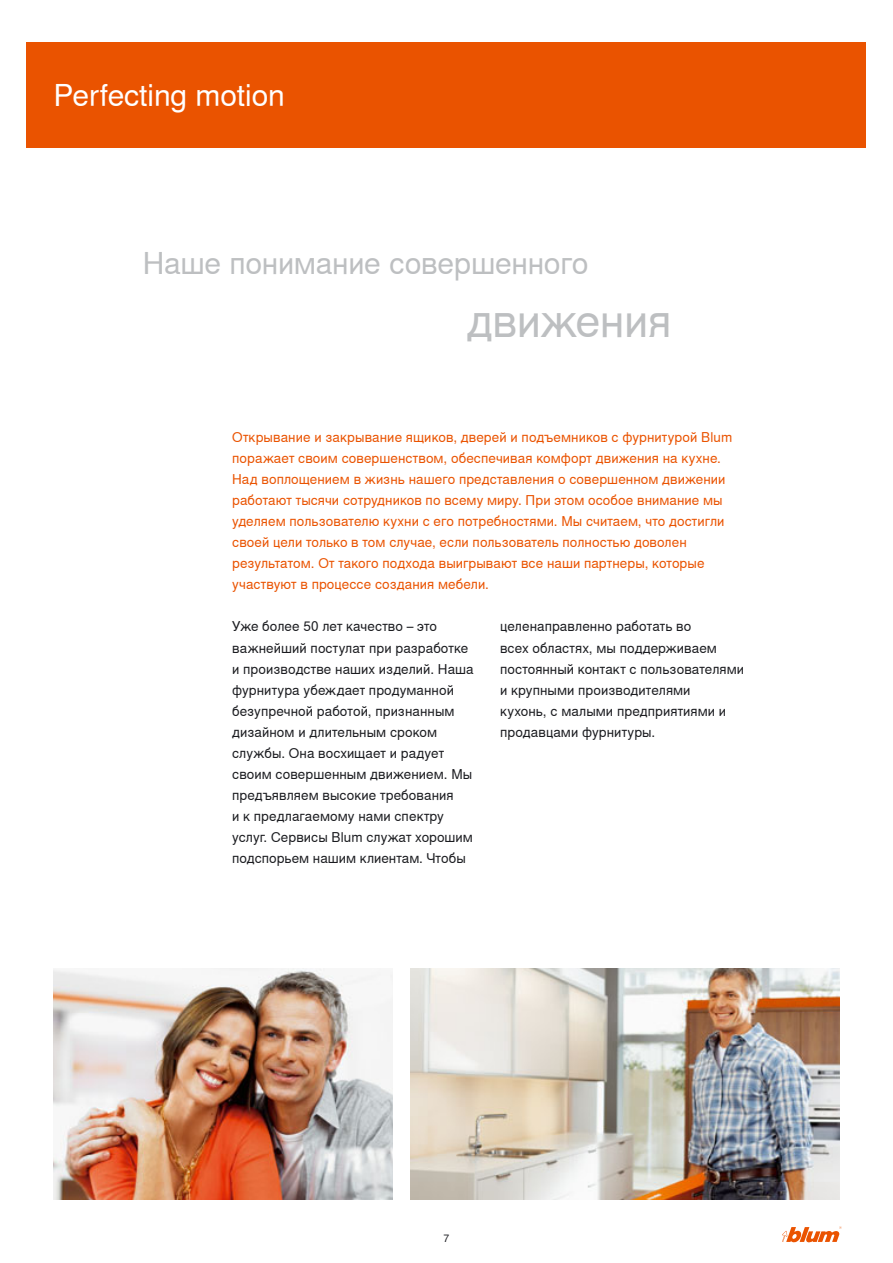
<style>
.page{position:relative;width:893px;height:1263px;background:#fff}
.page>*{position:absolute;margin:0;border:0;box-sizing:border-box;transform-origin:0 0}
.t1{font:45px "Nimbus Sans Global";letter-spacing:-.015em;color:#bdbfc1}
.t2{font:30px "Nimbus Sans Global";letter-spacing:-.01em;color:#bdbfc1}
.t3{font:30px "Nimbus Sans Global";letter-spacing:-.005em;color:#fff}
.t4{font:13.5px/21px "Nimbus Sans Global";letter-spacing:.005em;color:#1b1c20}
.t5{font:13.5px/21px "Nimbus Sans Global";letter-spacing:.005em;color:#ea5300}
.t6{font:10.5px "Nimbus Sans Global";color:#1b1c20}
</style>
<div class="page">
<div style="left:27px;top:42px;width:839px;height:105px;background:#ea5300"></div>
<svg style="left:782px;top:1226px;width:60px;height:16px"></svg>
<img style="left:54px;top:968px;width:339px;height:232px">
<img style="left:411px;top:968px;width:428px;height:232px">
<h2 class="t3" style="left:54px;top:76px;width:233px">Perfecting motion</h2>
<h2 class="t2" style="left:143px;top:244px;width:447px">Наше понимание совершенного</h2>
<h1 class="t1" style="left:467px;top:293px;width:206px">движения</h1>
<p class="t5" style="left:232px;top:426px;width:502px">Открывание и закрывание ящиков, дверей и подъемников с фурнитурой Blum поражает своим совершенством, обеспечивая комфорт движения на кухне.<br>Над воплощением в жизнь нашего представления о совершенном движении работают тысячи сотрудников по всему миру. При этом особое внимание мы уделяем пользователю кухни с его потребностями. Мы считаем, что достигли своей цели только в том случае, если пользователь полностью доволен результатом. От такого подхода выигрывают все наши партнеры, которые участвуют в процессе создания мебели.</p>
<p class="t4" style="left:232px;top:616px;width:243px">Уже более 50 лет качество – это важнейший постулат при разработке и производстве наших изделий. Наша фурнитура убеждает продуманной безупречной работой, признанным дизайном и длительным сроком службы. Она восхищает и радует своим совершенным движением. Мы предъявляем высокие требования<br>и к предлагаемому нами спектру услуг. Сервисы Blum служат хорошим подспорьем нашим клиентам. Чтобы</p>
<p class="t4" style="left:500px;top:616px;width:245px">целенаправленно работать во<br>всех областях, мы поддерживаем постоянный контакт с пользователями и крупными производителями<br>кухонь, с малыми предприятиями и продавцами фурнитуры.</p>
<p class="t6" style="left:444px;top:1232px;width:7px">7</p>
</div>
